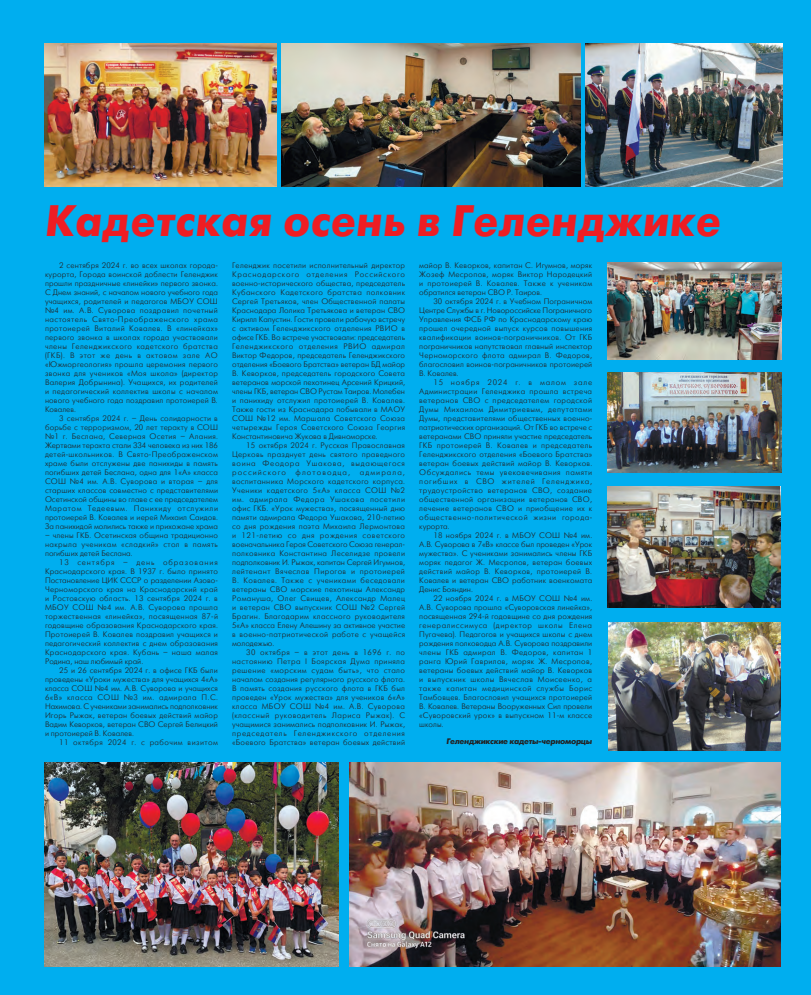
<style>
.page{position:relative;width:811px;height:995px;background:#fff}
.page>*{position:absolute;margin:0;border:0;box-sizing:border-box;transform-origin:0 0}
.ZAGOLOVOK{font:italic 700 44px "Futuris C";letter-spacing:.02em;color:#ee1d23;scale:.95 1}
.TEKST_8x9_6{font:8px/9px "Futuris C";letter-spacing:.015em;color:#231f20;text-align:justify}
.TEKST_8x9_6-2{font:8px "Futuris C";letter-spacing:.055em;color:#231f20}
.PODPIS{font:italic 700 8px "Futuris C";letter-spacing:-.02em;color:#231f20}
</style>
<div class="page">
<hr style="left:809px;top:0;width:1px;height:994px;background:#00aeef">
<div style="left:0;top:0;width:809px;height:994px;background:#00aeef"></div>
<img style="left:608px;top:623px;width:172px;height:127px">
<img style="left:44px;top:762px;width:294px;height:204px">
<img style="left:349px;top:762px;width:431px;height:204px">
<img style="left:607px;top:372px;width:174px;height:100px">
<img style="left:607px;top:263px;width:174px;height:96px">
<img style="left:607px;top:486px;width:173px;height:121px">
<img style="left:585px;top:44px;width:196px;height:142px">
<img style="left:281px;top:44px;width:299px;height:142px">
<img style="left:44px;top:44px;width:232px;height:142px">
<p class="ZAGOLOVOK" style="left:45px;top:196px;width:712px">Кадетская осень в Геленджике</p>
<p class="TEKST_8x9_6" style="left:45px;top:261px;width:174px;text-indent:14px">2 сентября 2024 г. во всех школах города&shy;курорта, Города воинской доблести Геленджик прошли праздничные «линейки» первого звонка.<br>С Днем знаний, с началом нового учебного года учащихся, родителей и педагогов МБОУ СОШ №4 им. А.В. Суворова поздравил почетный настоятель Свято-Преображенского храма протоиерей Виталий Ковалев. В «линейках» первого звонка в школах города участвовали члены Геленджикского кадетского братства (ГКБ). В этот же день в актовом зале АО «Южморгеология» прошла церемония первого звонка для учеников «Моя школа» (директор Валерия Добрынина). Учащихся, их родителей и педагогический коллектив школы с началом нового учебного года поздравил протоиерей В.<br>Ковалев.</p>
<p class="TEKST_8x9_6" style="left:45px;top:414px;width:174px;text-indent:14px">3 сентября 2024 г. – День солидарности в борьбе с терроризмом, 20 лет теракту в СОШ №1 г. Беслана, Северная Осетия – Алания.<br>Жертвами теракта стали 334 человека из них 186 детей-школьников. В Свято-Преображенском храме были отслужены две панихиды в память погибших детей Беслана, одна для 1«А» класса СОШ №4 им. А.В. Суворова и вторая – для старших классов совместно с представителями Осетинской общины во главе с ее председателем Маратом Тедеевым. Панихиду отслужили протоиерей В. Ковалев и иерей Михаил Саидов.<br>За панихидой молились также и прихожане храма</p>
<p class="TEKST_8x9_6" style="left:45px;top:531px;width:174px">– члены ГКБ. Осетинская община традиционно накрыла ученикам «сладкий» стол в память погибших детей Беслана.</p>
<p class="TEKST_8x9_6" style="left:45px;top:558px;width:174px;text-indent:14px">13 сентября – день образования Краснодарского края. В 1937 г. было принято Постановление ЦИК СССР о разделении Азово-Черноморского края на Краснодарский край и Ростовскую область. 13 сентября 2024 г. в МБОУ СОШ №4 им. А.В. Суворова прошла торжественная «линейка», посвященная 87-й годовщине образования Краснодарского края.<br>Протоиерей В. Ковалев поздравил учащихся и педагогический коллектив с днем образования Краснодарского края. Кубань – наша малая Родина, наш любимый край.</p>
<p class="TEKST_8x9_6" style="left:45px;top:666px;width:174px;text-indent:14px">25 и 26 сентября 2024 г. в офисе ГКБ были проведены «Уроки мужества» для учащихся 4«А» класса СОШ №4 им. А.В. Суворова и учащихся 6«В» класса СОШ №3 им. адмирала П.С.<br>Нахимова. С учениками занимались подполковник Игорь Рыжак, ветеран боевых действий майор Вадим Кеворков, ветеран СВО Сергей Белицкий и протоиерей В. Ковалев.</p>
<p class="TEKST_8x9_6-2" style="left:59px;top:738px;width:160px">11 октября 2024 г. с рабочим визитом</p>
<p class="TEKST_8x9_6" style="left:232px;top:261px;width:174px">Геленджик посетили исполнительный директор Краснодарского отделения Российского военно-исторического общества, председатель Кубанского Кадетского братства полковник Сергей Третьяков, член Общественной палаты Краснодара Лолика Третьякова и ветеран СВО Кирилл Капустин. Гости провели рабочую встречу с активом Геленджикского отделения РВИО в офисе ГКБ. Во встрече участвовали: председатель Геленджикского отделения РВИО адмирал Виктор Федоров, председатель Геленджикского отделения «Боевого Братства» ветеран БД майор В. Кеворков, председатель городского Совета ветеранов морской пехотинец Арсений Крицкий, члены ГКБ, ветеран СВО Рустам Таиров. Молебен и панихиду отслужил протоиерей В. Ковалев.<br>Также гости из Краснодара побывали в МАОУ СОШ №12 им. Маршала Советского Союза четырежды Героя Советского Союза Георгия Константиновича Жукова в Дивноморске.</p>
<p class="TEKST_8x9_6" style="left:232px;top:441px;width:174px;text-indent:14px">15 октября 2024 г. Русская Православная Церковь празднует день святого праведного воина Феодора Ушакова, выдающегося российского флотоводца, адмирала, воспитанника Морского кадетского корпуса.<br>Ученики кадетского 5«А» класса СОШ №2 им. адмирала Федора Ушакова посетили офис ГКБ. «Урок мужества», посвященный дню памяти адмирала Федора Ушакова, 210-летию со дня рождения поэта Михаила Лермонтова и 121-летию со дня рождения советского военачальника Героя Советского Союза генерал&shy;полковника Константина Леселидзе провели подполковник И. Рыжак, капитан Сергей Игумнов, лейтенант Вячеслав Пирогов и протоиерей В. Ковалев. Также с учениками беседовали ветераны СВО морские пехотинцы Александр Романуша, Олег Свищев, Александр Малец и ветеран СВО выпускник СОШ №2 Сергей Брагин. Благодарим классного руководителя 5«А» класса Елену Алешину за активное участие в военно-патриотической работе с учащейся молодежью.</p>
<p class="TEKST_8x9_6" style="left:232px;top:648px;width:174px;text-indent:14px">30 октября – в этот день в 1696 г. по настоянию Петра I Боярская Дума приняла решение «морским судам быть», что стало началом создания регулярного русского флота.<br>В память создания русского флота в ГКБ был проведен «Урок мужества» для учеников 6«А» класса МБОУ СОШ №4 им. А.В. Суворова (классный руководитель Лариса Рыжак). С учащимися занимались подполковник И. Рыжак, председатель Геленджикского отделения «Боевого Братства» ветеран боевых действий</p>
<p class="TEKST_8x9_6" style="left:419px;top:261px;width:174px">майор В. Кеворков, капитан С. Игумнов, моряк Жозеф Месропов, моряк Виктор Народецкий и протоиерей В. Ковалев. Также к ученикам обратился ветеран СВО Р. Таиров.</p>
<p class="TEKST_8x9_6" style="left:419px;top:297px;width:174px;text-indent:14px">30 октября 2024 г. в Учебном Пограничном Центре Службы в г. Новороссийске Пограничного Управления ФСБ РФ по Краснодарскому краю прошел очередной выпуск курсов повышения квалификации воинов-пограничников. От ГКБ пограничников напутствовал главный инспектор Черноморского флота адмирал В. Федоров, благословил воинов-пограничников протоиерей В. Ковалев.</p>
<p class="TEKST_8x9_6" style="left:419px;top:378px;width:174px;text-indent:14px">15 ноября 2024 г. в малом зале Администрации Геленджика прошла встреча ветеранов СВО с председателем городской Думы Михаилом Димитриевым, депутатами Думы, представителями общественных военно&shy;патриотических организаций. От ГКБ во встрече с ветеранами СВО приняли участие председатель ГКБ протоиерей В. Ковалев и председатель Геленджикского отделения «Боевого Братства» ветеран боевых действий майор В. Кеворков.<br>Обсуждались темы увековечивания памяти погибших в СВО жителей Геленджика, трудоустройство ветеранов СВО, создание общественной организации ветеранов СВО, лечение ветеранов СВО и приобщение их к общественно-политической жизни города&shy;курорта.</p>
<p class="TEKST_8x9_6" style="left:419px;top:531px;width:174px;text-indent:14px">18 ноября 2024 г. в МБОУ СОШ №4 им.<br>А.В. Суворова в 7«В» классе был проведен «Урок мужества». С учениками занимались члены ГКБ моряк педагог Ж. Месропов, ветеран боевых действий майор В. Кеворков, протоиерей В.<br>Ковалев и ветеран СВО работник военкомата Денис Бояндин.</p>
<p class="TEKST_8x9_6" style="left:419px;top:594px;width:174px;text-indent:14px">22 ноября 2024 г. в МБОУ СОШ №4 им.<br>А.В. Суворова прошла «Суворовская линейка», посвященная 294-й годовщине со дня рождения генералиссимуса (директор школы Елена Пугачева). Педагогов и учащихся школы с днем рождения полководца А.В. Суворова поздравили члены ГКБ адмирал В. Федоров, капитан 1 ранга Юрий Гаврилов, моряк Ж. Месропов, ветераны боевых действий майор В. Кеворков и выпускник школы Вячеслав Моисеенко, а также капитан медицинской службы Борис Тамбовцев. Благословил учащихся протоиерей В. Ковалев. Ветераны Вооруженных Сил провели «Суворовский урок» в выпускном 11-м классе школы.</p>
<p class="PODPIS" style="left:446px;top:736px;width:147px">Геленджикские кадеты-черноморцы</p>
</div>
